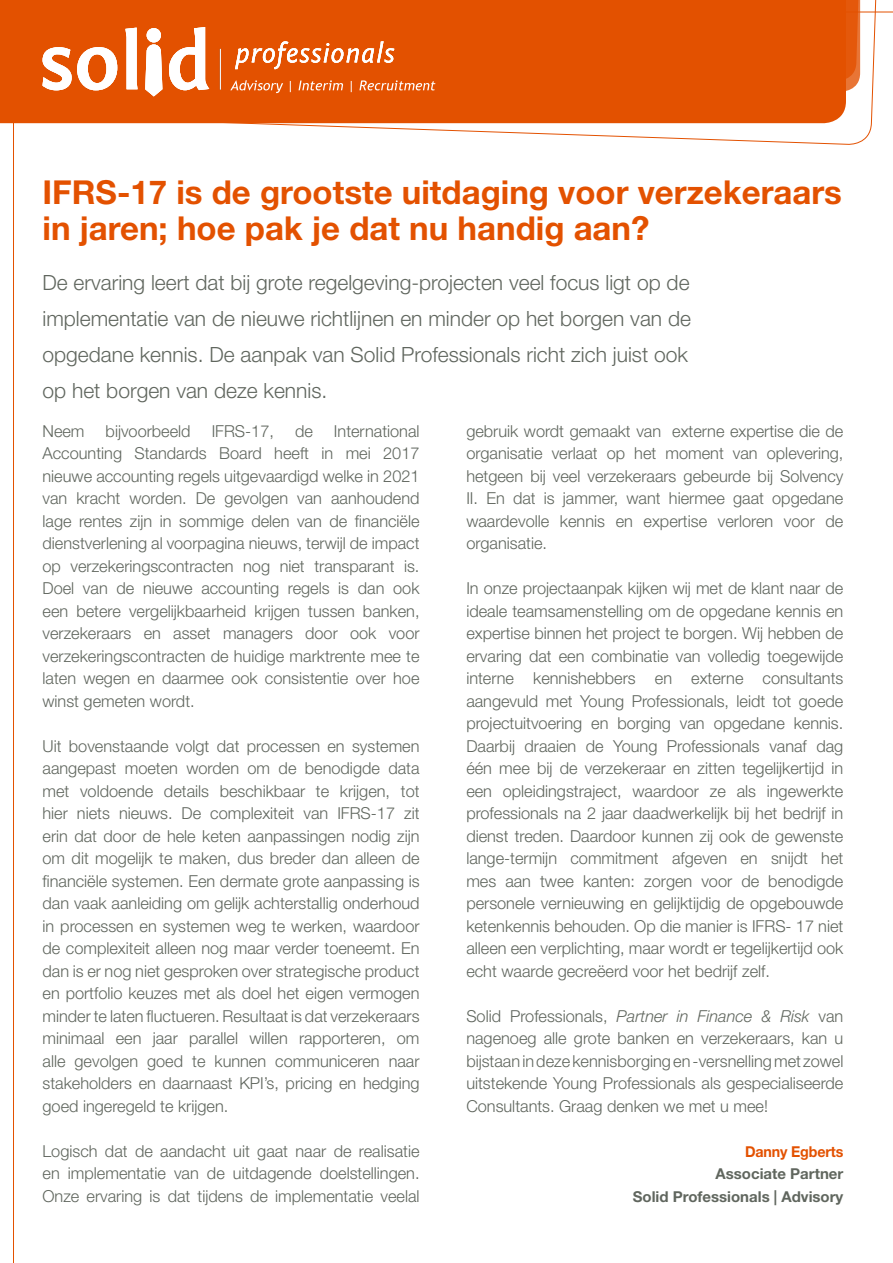
<style>
.page{position:relative;width:893px;height:1263px;background:#fff}
.page>*{position:absolute;margin:0;border:0;box-sizing:border-box;transform-origin:0 0}
.t1{font:700 33px/36px "Helvetica Neue LT Std";color:#e35100}
.t2{font:300 21px/36px "Helvetica Neue LT Std";color:#60665e}
.t3{font:300 16.5px/22.5px "Helvetica Neue LT Std";color:#60665e;text-align:justify}
.t4{font:700 15px/22.5px "Helvetica Neue LT Std";color:#60665e;text-align:right}
.t5{font:700 15px "Helvetica Neue LT Std";letter-spacing:-.01em;color:#e35100;scale:.95 1}
.s1{font-style:italic}
</style>
<div class="page">
<hr style="left:13px;top:0;width:1px;height:1263px;background:#e35100">
<hr style="left:0;top:12px;width:893px;height:1px;background:#e35100">
<svg style="left:0;top:0;width:880px;height:145px"></svg>
<svg style="left:43px;top:47px;width:74px;height:43px"></svg>
<svg style="left:125px;top:28px;width:13px;height:61px"></svg>
<svg style="left:169px;top:27px;width:40px;height:63px"></svg>
<div style="left:147px;top:28px;width:14px;height:14px;background:#fff;border-radius:50%"></div>
<svg style="left:145px;top:44px;width:17px;height:52px"></svg>
<svg style="left:235px;top:41px;width:159px;height:28px"></svg>
<hr style="left:220px;top:49px;width:1px;height:41px;background:#fff">
<svg style="left:230px;top:80px;width:205px;height:13px;background:#e87333"></svg>
<h1 class="t1" style="left:43px;top:174px;width:801px">IFRS-17 is de grootste uitdaging voor verzekeraars in jaren; hoe pak je dat nu handig aan?</h1>
<p class="t2" style="left:43px;top:264px;width:650px">De ervaring leert dat bij grote regelgeving-projecten veel focus ligt op de implementatie van de nieuwe richtlijnen en minder op het borgen van de opgedane kennis. De aanpak van Solid Professionals richt zich juist ook op het borgen van deze kennis.</p>
<p class="t3" style="left:43px;top:419px;width:44px">Neem</p>
<p class="t3" style="left:106px;top:419px;width:87px">bijvoorbeeld</p>
<p class="t3" style="left:212px;top:419px;width:64px">IFRS-17,</p>
<p class="t3" style="left:295px;top:419px;width:19px">de</p>
<p class="t3" style="left:43px;top:419px;width:379px;text-indent:291px">International Accounting Standards Board heeft in mei 2017 nieuwe accounting regels uitgevaardigd welke in 2021 van kracht worden. De gevolgen van aanhoudend lage rentes zijn in sommige delen van de financiële dienstverlening al voorpagina nieuws, terwijl de impact op verzekeringscontracten nog niet transparant is.<br>Doel van de nieuwe accounting regels is dan ook een betere vergelijkbaarheid krijgen tussen banken, verzekeraars en asset managers door ook voor verzekeringscontracten de huidige marktrente mee te laten wegen en daarmee ook consistentie over hoe winst gemeten wordt.</p>
<p class="t3" style="left:43px;top:734px;width:379px">Uit bovenstaande volgt dat processen en systemen aangepast moeten worden om de benodigde data met voldoende details beschikbaar te krijgen, tot hier niets nieuws. De complexiteit van IFRS-17 zit erin dat door de hele keten aanpassingen nodig zijn om dit mogelijk te maken, dus breder dan alleen de financiële systemen. Een dermate grote aanpassing is dan vaak aanleiding om gelijk achterstallig onderhoud in processen en systemen weg te werken, waardoor de complexiteit alleen nog maar verder toeneemt. En dan is er nog niet gesproken over strategische product en portfolio keuzes met als doel het eigen vermogen minder te laten fluctueren. Resultaat is dat verzekeraars minimaal een jaar parallel willen rapporteren, om alle gevolgen goed te kunnen communiceren naar stakeholders en daarnaast KPI’s, pricing en hedging goed ingeregeld te krijgen.</p>
<p class="t3" style="left:43px;top:1139px;width:379px">Logisch dat de aandacht uit gaat naar de realisatie en implementatie van de uitdagende doelstellingen.<br>Onze ervaring is dat tijdens de implementatie veelal</p>
<p class="t3" style="left:466px;top:419px;width:379px">gebruik wordt gemaakt van externe expertise die de organisatie verlaat op het moment van oplevering, hetgeen bij veel verzekeraars gebeurde bij Solvency II. En dat is jammer, want hiermee gaat opgedane waardevolle kennis en expertise verloren voor de organisatie.</p>
<p class="t3" style="left:466px;top:577px;width:379px">In onze projectaanpak kijken wij met de klant naar de ideale teamsamenstelling om de opgedane kennis en expertise binnen het project te borgen. Wij hebben de ervaring dat een combinatie van volledig toegewijde interne kennishebbers en externe consultants aangevuld met Young Professionals, leidt tot goede projectuitvoering en borging van opgedane kennis.<br>Daarbij draaien de Young Professionals vanaf dag één mee bij de verzekeraar en zitten tegelijkertijd in een opleidingstraject, waardoor ze als ingewerkte professionals na 2 jaar daadwerkelijk bij het bedrijf in dienst treden. Daardoor kunnen zij ook de gewenste lange-termijn commitment afgeven en snijdt het mes aan twee kanten: zorgen voor de benodigde personele vernieuwing en gelijktijdig de opgebouwde ketenkennis behouden. Op die manier is IFRS- 17 niet alleen een verplichting, maar wordt er tegelijkertijd ook echt waarde gecreëerd voor het bedrijf zelf.</p>
<p class="t3" style="left:466px;top:1004px;width:379px">Solid Professionals, <span class="s1">Partner in Finance &amp; Risk</span> van nagenoeg alle grote banken en verzekeraars, kan u bijstaan in deze kennisborging en -versnelling met zowel uitstekende Young Professionals als gespecialiseerde Consultants. Graag denken we met u mee!</p>
<p class="t5" style="left:745px;top:1142px;width:105px">Danny Egberts</p>
<p class="t4" style="left:633px;top:1162px;width:212px">Associate Partner<br>Solid Professionals | Advisory</p>
</div>
